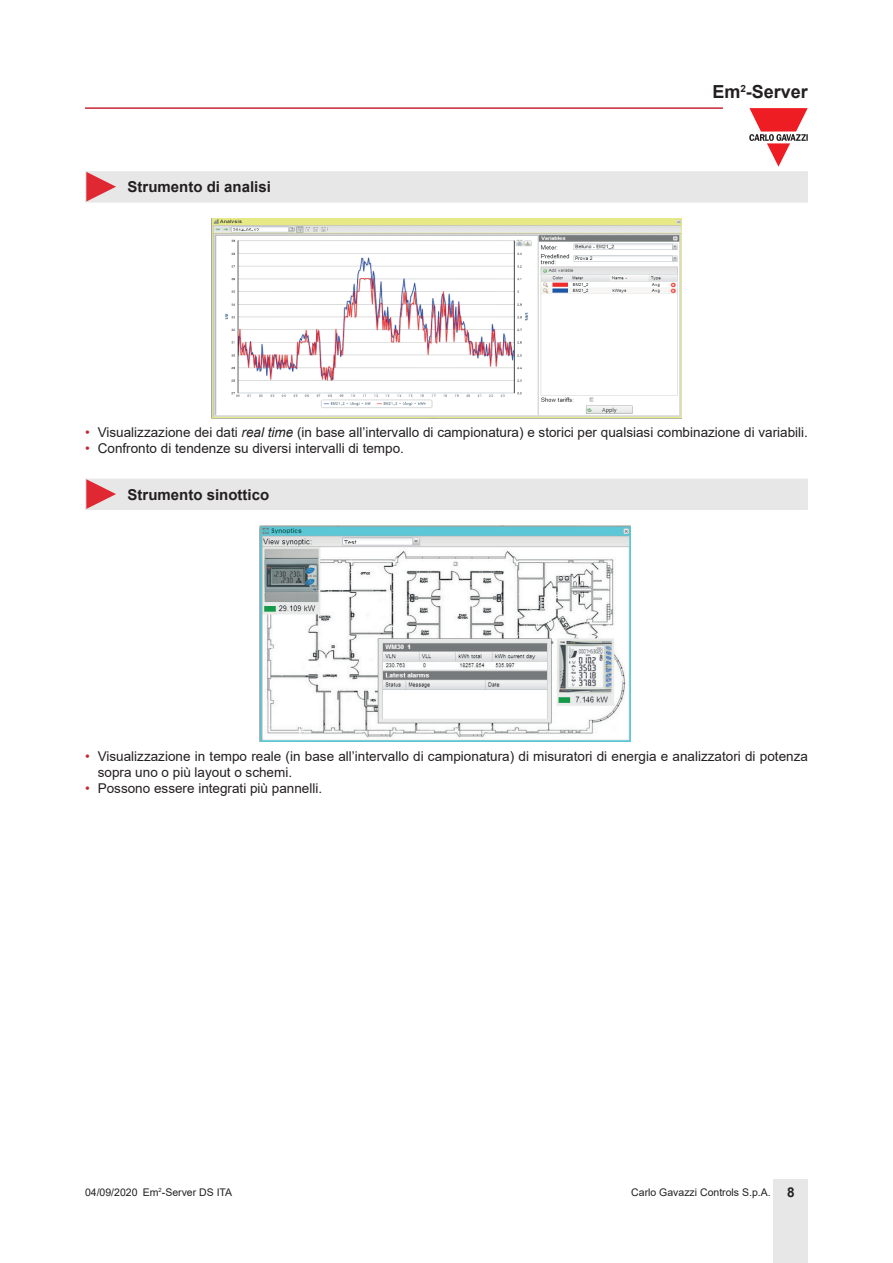
<style>
.page{position:relative;width:893px;height:1263px;background:#fff}
.page>*{position:absolute;margin:0;border:0;box-sizing:border-box;transform-origin:0 0}
.t1{font:700 18px "Arial";color:#231f20}
.Titolo03{font:700 15px "Arial";color:#231f20}
.t2{font:13.5px/16.2px "Arial";color:#231f20}
.t3{font:10.5px "Arial";color:#231f20}
.s1{color:#c42633}
.s2{font-style:italic}
.s3{font-weight:700;font-size:13.5px}
</style>
<div class="page">
<hr style="left:85px;top:107px;width:638px;height:2px;background:#c42633">
<div style="left:774px;top:1179px;width:34px;height:84px;background:#e7e7e8"></div>
<svg style="left:85px;top:108px;width:723px;height:95px"></svg>
<img style="left:212px;top:219px;width:469px;height:199px">
<div style="left:85px;top:478px;width:723px;height:32px;background:#e7e7e8"></div>
<img style="left:259px;top:526px;width:372px;height:216px">
<p class="Titolo03" style="left:128px;top:176px;width:145px">Strumento di analisi</p>
<h1 class="t1" style="left:712px;top:79px;width:97px">Em<sup>2</sup>-Server</h1>
<p class="t2" style="left:85px;top:424px;width:724px"><span class="s1">•</span> Visualizzazione dei dati <span class="s2">real time</span> (in base all’intervallo di campionatura) e storici per qualsiasi combinazione di variabili.</p>
<p class="t2" style="left:85px;top:440px;width:320px"><span class="s1">•</span> Confronto di tendenze su diversi intervalli di tempo.</p>
<p class="Titolo03" style="left:128px;top:484px;width:143px">Strumento sinottico</p>
<p class="t2" style="left:98px;top:748px;width:712px;text-indent:-13px"><span class="s1">•</span> Visualizzazione in tempo reale (in base all’intervallo di campionatura) di misuratori di energia e analizzatori di potenza sopra uno o più layout o schemi.</p>
<p class="t2" style="left:85px;top:780px;width:239px"><span class="s1">•</span> Possono essere integrati più pannelli.</p>
<p class="t3" style="left:85px;top:1185px;width:54px">04/09/2020</p>
<p class="t3" style="left:143px;top:1185px;width:91px">Em<sup>2</sup>-Server DS ITA</p>
<p class="t3" style="left:631px;top:1185px;width:165px">Carlo Gavazzi Controls S.p.A. <span class="s3">8</span></p>
</div>
